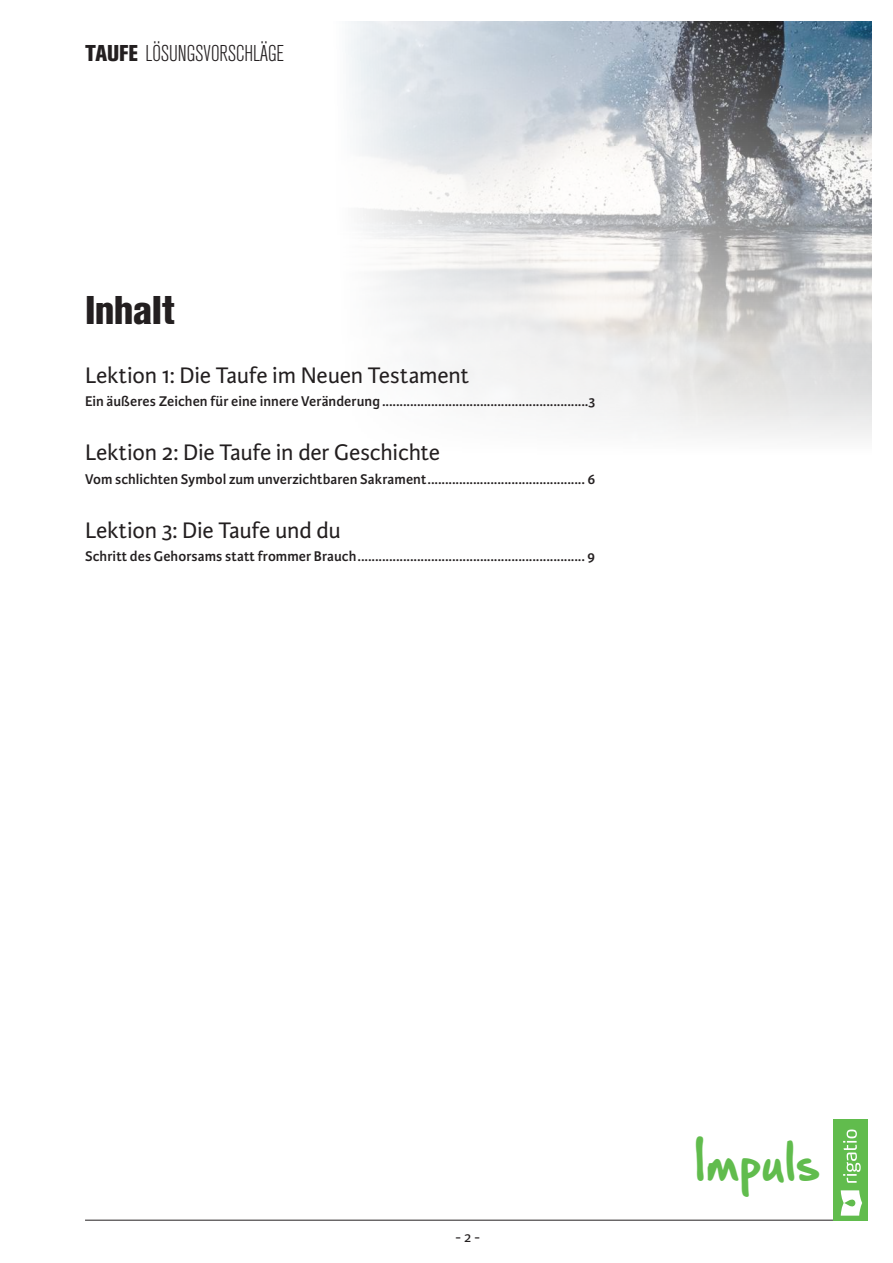
<style>
.page{position:relative;width:893px;height:1263px;background:#fff}
.page>*{position:absolute;margin:0;border:0;box-sizing:border-box;transform-origin:0 0}
.t1{font:43.5px "Hand Of Sean Demo";letter-spacing:-.01em;color:#61bc4d}
.t2{font:800 condensed 42px "Ancona";letter-spacing:-.005em;color:#231f20}
.t3{font:24px "Karmina Sans Basic";letter-spacing:-.005em;color:#231f20}
.t4{font:300 condensed 24px "Ancona";letter-spacing:.005em;color:#231f20}
.t5{font:600 15px "Karmina Sans Basic";letter-spacing:.005em;color:#231f20}
.t6{font:15px "Karmina Sans Basic";color:#231f20}
.s1{font-weight:800}
</style>
<div class="page">
<hr style="left:85px;top:1220px;width:765px;height:1px;background:#231f20">
<img style="left:348px;top:21px;width:524px;height:417px">
<div style="left:833px;top:1119px;width:34px;height:101px;background:#61bc4d"></div>
<svg style="left:841px;top:1190px;width:21px;height:25px"></svg>
<svg style="left:843px;top:1129px;width:18px;height:54px"></svg>
<h3 class="t4" style="left:85px;top:41px;width:200px"><span class="s1">TAUFE</span> LÖSUNGSVORSCHLÄGE</h3>
<h2 class="t2" style="left:85px;top:295px;width:92px">Inhalt</h2>
<h3 class="t3" style="left:85px;top:365px;width:385px">Lektion 1: Die Taufe im Neuen Testament</h3>
<p class="t5" style="left:85px;top:395px;width:512px">Ein äußeres Zeichen für eine innere Veränderung ...........................................................3</p>
<h3 class="t3" style="left:85px;top:443px;width:357px">Lektion 2: Die Taufe in der Geschichte</h3>
<p class="t5" style="left:85px;top:473px;width:512px">Vom schlichten Symbol zum unverzichtbaren Sakrament ............................................. 6</p>
<h3 class="t3" style="left:85px;top:521px;width:257px">Lektion 3: Die Taufe und du</h3>
<p class="t5" style="left:85px;top:551px;width:512px">Schritt des Gehorsams statt frommer Brauch ................................................................. 9</p>
<p class="t6" style="left:456px;top:1231px;width:26px">- 2 -</p>
<h1 class="t1" style="left:695px;top:1136px;width:127px">Impuls</h1>
</div>
